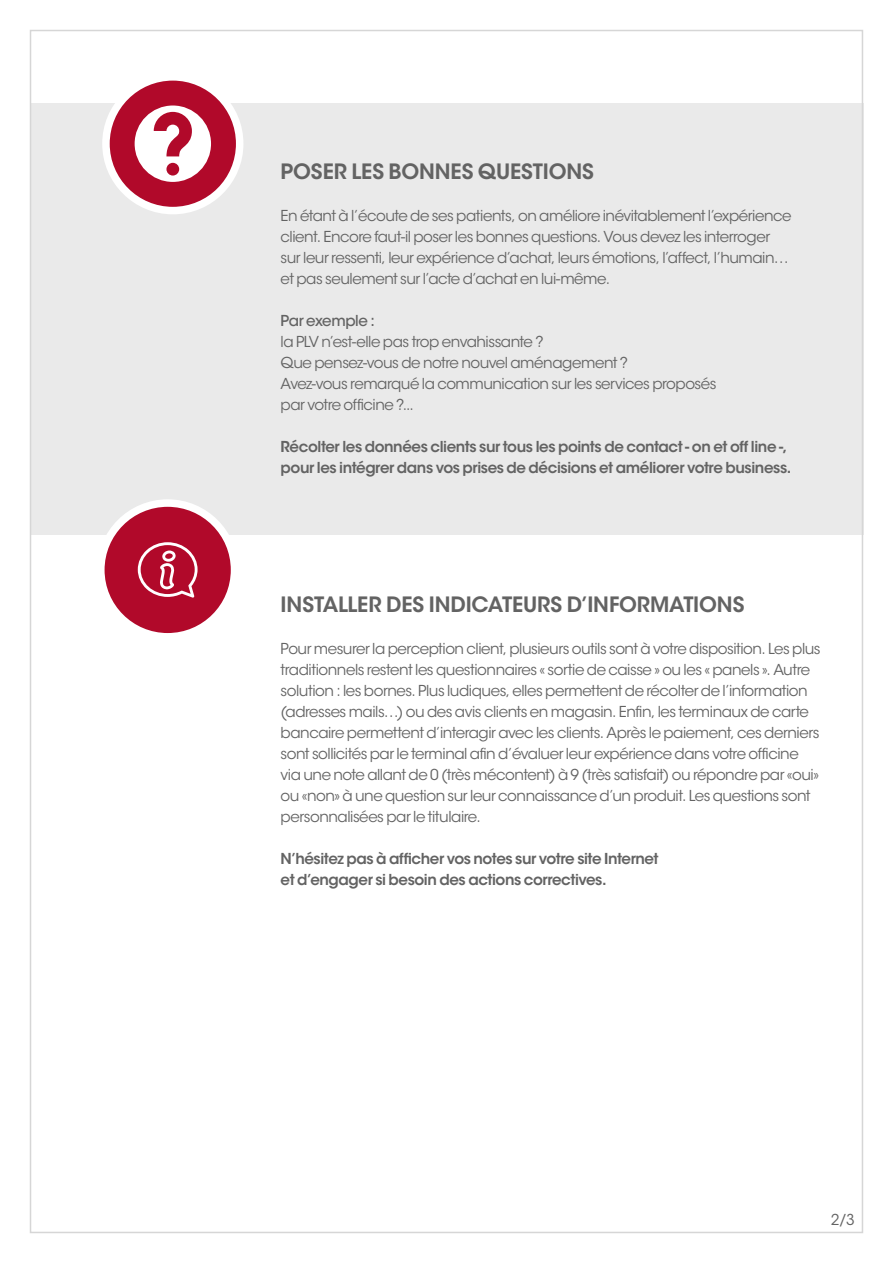
<style>
.page{position:relative;width:893px;height:1263px;background:#fff}
.page>*{position:absolute;margin:0;border:0;box-sizing:border-box;transform-origin:0 0}
.t1{font:600 21px "ITC Avant Garde Std";letter-spacing:-.005em;color:#636363}
.t2{font:15px/21px "ITC Avant Garde Std";letter-spacing:-.03em;color:#636363}
.t3{font:600 15px/21px "ITC Avant Garde Std";letter-spacing:-.03em;color:#636363}
.t4{font:500 15px "ITC Avant Garde Std";letter-spacing:-.03em;color:#636363}
</style>
<div class="page">
<div style="left:30px;top:103px;width:833px;height:434px;background:#eaeaea"></div>
<div style="left:30px;top:535px;width:833px;height:431px;background:#fff"></div>
<div style="left:106px;top:77px;width:134px;height:134px;background:#b1092a;border-radius:50%"></div>
<div style="left:102px;top:73px;width:141px;height:141px;border:8px solid #fff;border-radius:50%"></div>
<svg style="left:135px;top:106px;width:76px;height:76px"></svg>
<div style="left:101px;top:503px;width:134px;height:134px;background:#b1092a;border-radius:50%"></div>
<div style="left:97px;top:499px;width:141px;height:141px;border:8px solid #fff;border-radius:50%"></div>
<svg style="left:138px;top:542px;width:60px;height:56px"></svg>
<h1 class="t1" style="left:281px;top:158px;width:315px">POSER LES BONNES QUESTIONS</h1>
<p class="t2" style="left:281px;top:206px;width:513px">En étant à l’écoute de ses patients, on améliore inévitablement l’expérience client. Encore faut-il poser les bonnes questions. Vous devez les interroger sur leur ressenti, leur expérience d’achat, leurs émotions, l’affect, l’humain… et pas seulement sur l’acte d’achat en lui-même.</p>
<p class="t4" style="left:281px;top:312px;width:96px">Par exemple :</p>
<p class="t2" style="left:281px;top:332px;width:437px">la PLV n’est-elle pas trop envahissante ?<br>Que pensez-vous de notre nouvel aménagement ?<br>Avez-vous remarqué la communication sur les services proposés par votre officine ?...</p>
<p class="t3" style="left:281px;top:436px;width:512px">Récolter les données clients sur tous les points de contact - on et off line -, pour les intégrer dans vos prises de décisions et améliorer votre business.</p>
<h1 class="t1" style="left:281px;top:591px;width:465px">INSTALLER DES INDICATEURS D’INFORMATIONS</h1>
<p class="t2" style="left:281px;top:638px;width:542px">Pour mesurer la perception client, plusieurs outils sont à votre disposition. Les plus traditionnels restent les questionnaires « sortie de caisse » ou les « panels ». Autre solution : les bornes. Plus ludiques, elles permettent de récolter de l’information (adresses mails…) ou des avis clients en magasin. Enfin, les terminaux de carte bancaire permettent d’interagir avec les clients. Après le paiement, ces derniers sont sollicités par le terminal afin d’évaluer leur expérience dans votre officine via une note allant de 0 (très mécontent) à 9 (très satisfait) ou répondre par «oui» ou «non» à une question sur leur connaissance d’un produit. Les questions sont personnalisées par le titulaire.</p>
<p class="t3" style="left:281px;top:848px;width:379px">N’hésitez pas à afficher vos notes sur votre site Internet et d’engager si besoin des actions correctives.</p>
<p class="t2" style="left:831px;top:1209px;width:25px">2/3</p>
</div>
